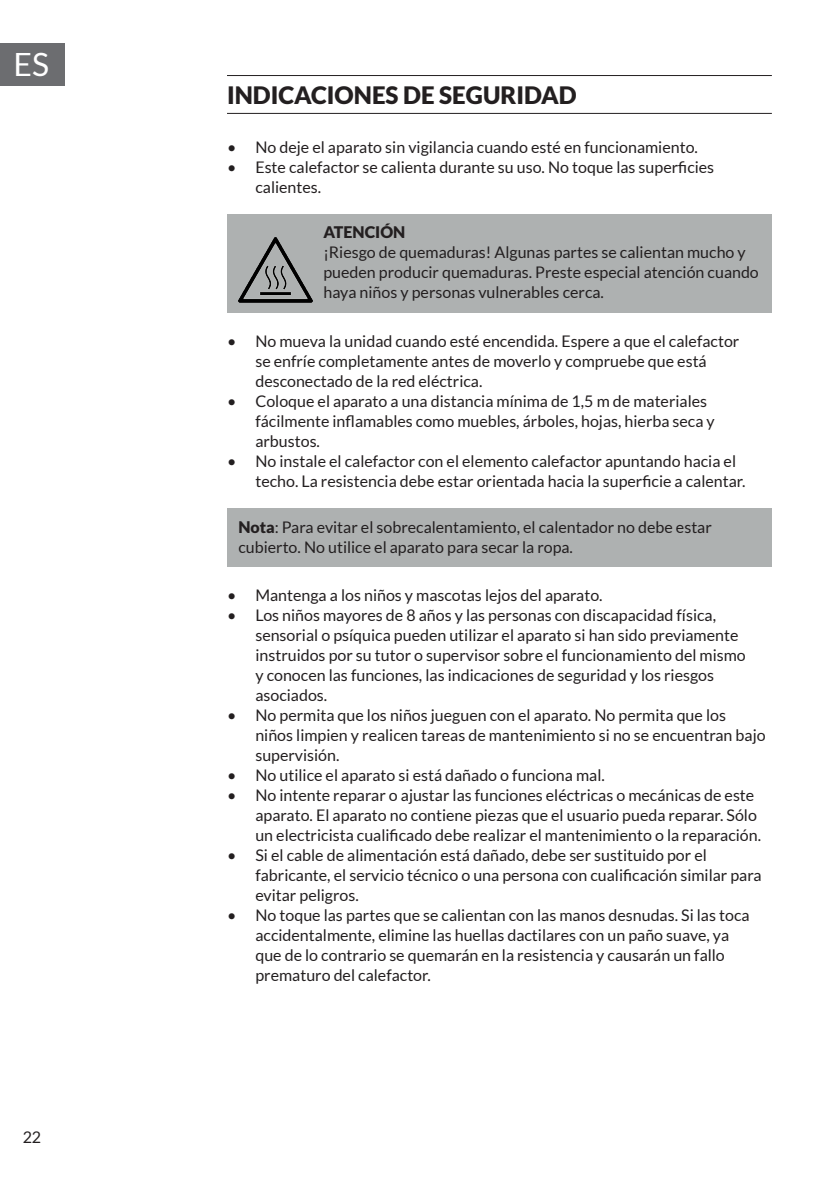
<style>
.page{position:relative;width:840px;height:1191px;background:#fff}
.page>*{position:absolute;margin:0;border:0;box-sizing:border-box;transform-origin:0 0}
.t1{font:32px "Lato";color:#fff}
.Super_Headline{font:900 24px "Lato";color:#231f20}
.Base_Text_HINWEIS_gr{font:16px/20px "Lato";color:#231f20}
.s1{font-weight:900}
</style>
<div class="page">
<div style="left:0;top:43px;width:65px;height:42px;background:#6c6d70"></div>
<hr style="left:227px;top:75px;width:544px;height:1px;background:#231f20">
<hr style="left:227px;top:113px;width:544px;height:1px;background:#231f20">
<div style="left:227px;top:214px;width:544px;height:99px;background:#aeb1b1"></div>
<div style="left:227px;top:508px;width:544px;height:59px;background:#aeb1b1"></div>
<img style="left:238px;top:238px;width:74px;height:64px">
<h1 class="t1" style="left:13px;top:47px;width:37px">ES</h1>
<p class="Base_Text_HINWEIS_gr" style="left:23px;top:1127px;width:20px">22</p>
<p class="Super_Headline" style="left:227px;top:82px;width:351px">INDICACIONES DE SEGURIDAD</p>
<p class="Base_Text_HINWEIS_gr" style="left:227px;top:137px;width:472px">• No deje el aparato sin vigilancia cuando esté en funcionamiento.</p>
<p class="Base_Text_HINWEIS_gr" style="left:255px;top:157px;width:460px;text-indent:-28px">• Este calefactor se calienta durante su uso. No toque las superficies calientes.</p>
<p class="Base_Text_HINWEIS_gr" style="left:323px;top:222px;width:436px"><span class="s1">ATENCIÓN<br></span>¡Riesgo de quemaduras! Algunas partes se calientan mucho y pueden producir quemaduras. Preste especial atención cuando haya niños y personas vulnerables cerca.</p>
<p class="Base_Text_HINWEIS_gr" style="left:255px;top:331px;width:485px;text-indent:-28px">• No mueva la unidad cuando esté encendida. Espere a que el calefactor se enfríe completamente antes de moverlo y compruebe que está desconectado de la red eléctrica.</p>
<p class="Base_Text_HINWEIS_gr" style="left:255px;top:391px;width:460px;text-indent:-28px">• Coloque el aparato a una distancia mínima de 1,5 m de materiales fácilmente inflamables como muebles, árboles, hojas, hierba seca y arbustos.</p>
<p class="Base_Text_HINWEIS_gr" style="left:255px;top:451px;width:491px;text-indent:-28px">• No instale el calefactor con el elemento calefactor apuntando hacia el techo. La resistencia debe estar orientada hacia la superficie a calentar.</p>
<p class="Base_Text_HINWEIS_gr" style="left:238px;top:516px;width:474px"><span class="s1">Nota</span>: Para evitar el sobrecalentamiento, el calentador no debe estar cubierto. No utilice el aparato para secar la ropa.</p>
<p class="Base_Text_HINWEIS_gr" style="left:227px;top:585px;width:377px">• Mantenga a los niños y mascotas lejos del aparato.</p>
<p class="Base_Text_HINWEIS_gr" style="left:255px;top:605px;width:491px;text-indent:-28px">• Los niños mayores de 8 años y las personas con discapacidad física, sensorial o psíquica pueden utilizar el aparato si han sido previamente instruidos por su tutor o supervisor sobre el funcionamiento del mismo y conocen las funciones, las indicaciones de seguridad y los riesgos asociados.</p>
<p class="Base_Text_HINWEIS_gr" style="left:255px;top:705px;width:511px;text-indent:-28px">• No permita que los niños jueguen con el aparato. No permita que los niños limpien y realicen tareas de mantenimiento si no se encuentran bajo supervisión.</p>
<p class="Base_Text_HINWEIS_gr" style="left:227px;top:765px;width:379px">• No utilice el aparato si está dañado o funciona mal.</p>
<p class="Base_Text_HINWEIS_gr" style="left:255px;top:785px;width:507px;text-indent:-28px">• No intente reparar o ajustar las funciones eléctricas o mecánicas de este aparato. El aparato no contiene piezas que el usuario pueda reparar. Sólo un electricista cualificado debe realizar el mantenimiento o la reparación.</p>
<p class="Base_Text_HINWEIS_gr" style="left:255px;top:845px;width:507px;text-indent:-28px">• Si el cable de alimentación está dañado, debe ser sustituido por el fabricante, el servicio técnico o una persona con cualificación similar para evitar peligros.</p>
<p class="Base_Text_HINWEIS_gr" style="left:255px;top:905px;width:495px;text-indent:-28px">• No toque las partes que se calientan con las manos desnudas. Si las toca accidentalmente, elimine las huellas dactilares con un paño suave, ya que de lo contrario se quemarán en la resistencia y causarán un fallo prematuro del calefactor.</p>
</div>
